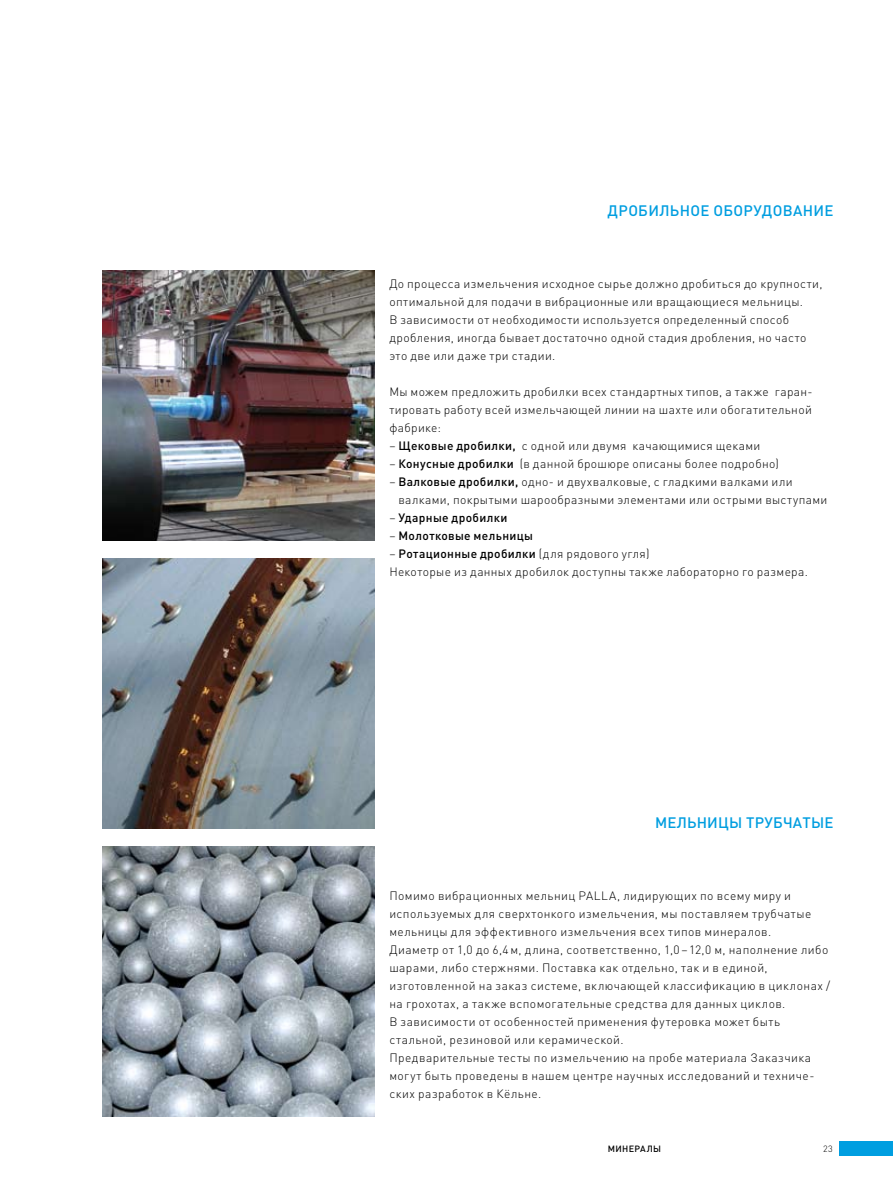
<style>
.page{position:relative;width:893px;height:1191px;background:#fff}
.page>*{position:absolute;margin:0;border:0;box-sizing:border-box;transform-origin:0 0}
.t1{font:500 15px "DIN Pro";letter-spacing:.015em;color:#009ee0}
.t2{font:300 12px/18px "DIN Pro";letter-spacing:.035em;color:#000}
.t3{font:500 12px "DIN Pro";letter-spacing:.025em;color:#000}
.t4{font:500 9px "DIN Pro";letter-spacing:.035em;color:#000}
.t5{font:300 9px "DIN Pro";color:#000}
.s1{font-weight:500}
.s2{font-weight:300}
</style>
<div class="page">
<img style="left:102px;top:558px;width:272px;height:270px">
<img style="left:102px;top:846px;width:272px;height:270px">
<img style="left:102px;top:270px;width:272px;height:270px">
<div style="left:840px;top:1140px;width:53px;height:15px;background:#009ee0"></div>
<p class="t1" style="left:607px;top:198px;width:227px">ДРОБИЛЬНОЕ ОБОРУДОВАНИЕ</p>
<p class="t2" style="left:389px;top:274px;width:435px">До процесса измельчения исходное сырье должно дробиться до крупности, оптимальной для подачи в вибрационные или вращающиеся мельницы.<br>В зависимости от необходимости используется определенный способ дробления, иногда бывает достаточно одной стадия дробления, но часто это две или даже три стадии.</p>
<p class="t2" style="left:389px;top:382px;width:425px;text-align:justify">Мы можем предложить дробилки всех стандартных типов, а также гаран&shy;тировать работу всей измельчающей линии на шахте или обогатительной фабрике:</p>
<p class="t2" style="left:389px;top:436px;width:373px">– <span class="s1">Щековые дробилки,</span> с одной или двумя качающимися щеками</p>
<p class="t2" style="left:389px;top:454px;width:391px">– <span class="s1">Конусные дробилки</span> (в данной брошюре описаны более подробно)</p>
<p class="t2" style="left:398px;top:472px;width:431px;text-indent:-9px">– <span class="s1">Валковые дробилки,</span> одно- и двухвалковые, с гладкими валками или валками, покрытыми шарообразными элементами или острыми выступами</p>
<p class="t3" style="left:389px;top:508px;width:120px"><span class="s2">–</span> Ударные дробилки</p>
<p class="t3" style="left:389px;top:526px;width:145px"><span class="s2">–</span> Молотковые мельницы</p>
<p class="t2" style="left:389px;top:544px;width:420px">– <span class="s1">Ротационные дробилки</span> (для рядового угля)<br>Некоторые из данных дробилок доступны также лабораторно го размера.</p>
<p class="t1" style="left:655px;top:810px;width:180px">М ЕЛЬНИЦЫ ТРУБЧАТЫЕ</p>
<p class="t2" style="left:389px;top:886px;width:442px">Помимо вибрационных мельниц PALLA, лидирующих по всему миру и используемых для сверхтонкого измельчения, мы поставляем трубчатые мельницы для эффективного измельчения всех типов минералов.<br>Диаметр от 1,0 до 6,4м, длина, соответственно, 1,0–12,0 м, наполнение либо шарами, либо стержнями. Поставка как отдельно, так и в единой, изготовленной на заказ системе, включающей классификацию в циклонах / на грохотах, а также вспомогательные средства для данных циклов.<br>В зависимости от особенностей применения футеровка может быть стальной, резиновой или керамической.<br>Предварительные тесты по измельчению на пробе материала Заказчика могут быть проведены в нашем центре научных исследований и техниче&shy;ских разработок в Кёльне.</p>
<p class="t4" style="left:608px;top:1141px;width:55px">МИНЕРАЛЫ</p>
<p class="t5" style="left:823px;top:1141px;width:11px">23</p>
</div>
